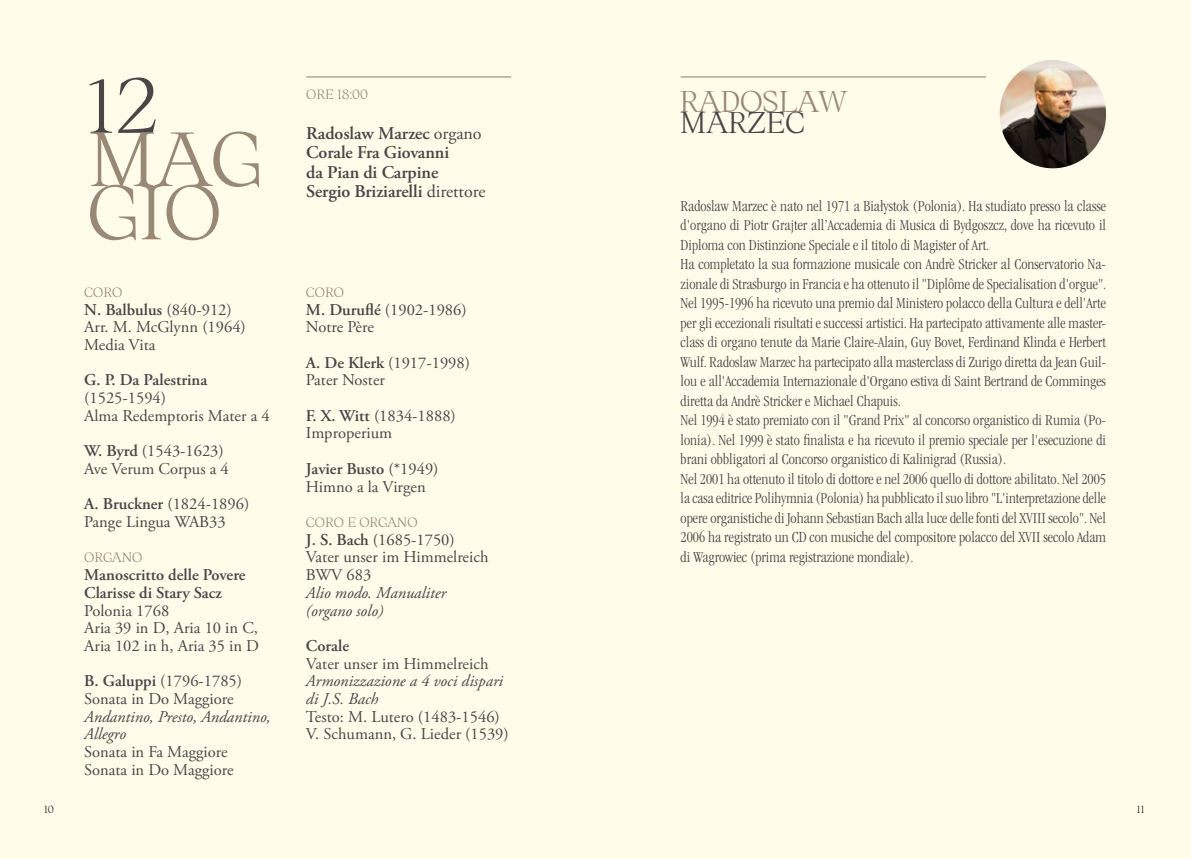
<style>
.page{position:relative;width:1191px;height:859px;background:#fffdea}
.page>*{position:absolute;margin:0;border:0;box-sizing:border-box;transform-origin:0 0}
.t1{font:300 76.5px "Ortica";color:#988875}
.t2{font:300 76.5px "Ortica";color:#4a4546}
.t3{font:300 30px "Ortica";color:#988875}
.t4{font:300 30px "Ortica";color:#4a4546}
.t5{font:600 18px/19.5px "Adobe Garamond Pro";letter-spacing:-.005em;color:#4a4546}
.t6{font:16.5px/17.7px "Adobe Garamond Pro";color:#4a4546}
.t7{font:italic 16.5px/17.7px "Adobe Garamond Pro";color:#4a4546}
.t8{font:600 16.5px/17.7px "Adobe Garamond Pro";color:#4a4546}
.t9{font:300 condensed 15.75px/19.5px "ITC Garamond Std";color:#4a4546}
.t10{font:300 13.5px "Ortica";color:#988875}
.t11{font:300 10.5px "Ortica";color:#1d1d1b}
.s1{font-weight:600}
.s2{font-weight:400}
</style>
<div class="page">
<hr style="left:680px;top:76px;width:306px;height:2px;background:#988875">
<hr style="left:306px;top:76px;width:205px;height:2px;background:#988875">
<img style="left:999px;top:60px;width:107px;height:108px;border-radius:53px">
<h1 class="t2" style="left:87px;top:61px;width:74px">12</h1>
<h1 class="t1" style="left:87px;top:114px;width:176px">MAG</h1>
<h1 class="t1" style="left:87px;top:167px;width:135px">GIO</h1>
<p class="t10" style="left:84px;top:284px;width:39px">CORO</p>
<p class="t6" style="left:84px;top:301px;width:163px"><span class="s1">N. Balbulus</span> (840-912)<br>Arr. M. McGlynn (1964)<br>Media Vita</p>
<p class="t8" style="left:84px;top:371px;width:125px">G. P. Da Palestrina</p>
<p class="t6" style="left:84px;top:390px;width:187px">(1525-1594)<br>Alma Redemptoris Mater a 4</p>
<p class="t6" style="left:84px;top:443px;width:146px"><span class="s1">W. Byrd</span> (1543-1623)<br>Ave Verum Corpus a 4</p>
<p class="t6" style="left:84px;top:496px;width:166px"><span class="s1">A. Bruckner</span> (1824-1896)<br>Pange Lingua WAB33</p>
<p class="t10" style="left:84px;top:550px;width:60px">ORGANO</p>
<p class="t8" style="left:84px;top:566px;width:163px">Manoscritto delle Povere<br>Clarisse di Stary Sacz</p>
<p class="t6" style="left:84px;top:602px;width:176px">Polonia 1768<br>Aria 39 in D, Aria 10 in C,<br>Aria 102 in h, Aria 35 in D</p>
<p class="t6" style="left:84px;top:673px;width:159px"><span class="s1">B. Galuppi</span> (1796-1785)<br>Sonata in Do Maggiore</p>
<p class="t7" style="left:84px;top:708px;width:188px">Andantino, Presto, Andantino,<br>Allegro</p>
<p class="t6" style="left:84px;top:744px;width:151px">Sonata in Fa Maggiore<br>Sonata in Do Maggiore</p>
<p class="t10" style="left:306px;top:86px;width:63px">ORE 18:00</p>
<p class="t5" style="left:306px;top:123px;width:181px">Radoslaw Marzec <span class="s2">organo<br></span>Corale Fra Giovanni<br>da Pian di Carpine<br>Sergio Briziarelli <span class="s2">direttore</span></p>
<p class="t10" style="left:306px;top:284px;width:39px">CORO</p>
<p class="t6" style="left:306px;top:301px;width:162px"><span class="s1">M. Duruflé</span> (1902-1986)<br>Notre Père</p>
<p class="t6" style="left:306px;top:354px;width:166px"><span class="s1">A. De Klerk</span> (1917-1998)<br>Pater Noster</p>
<p class="t6" style="left:306px;top:407px;width:151px"><span class="s1">F. X. Witt</span> (1834-1888)<br>Improperium</p>
<p class="t6" style="left:306px;top:460px;width:134px"><span class="s1">Javier Busto</span> (*1949)<br>Himno a la Virgen</p>
<p class="t10" style="left:306px;top:514px;width:113px">CORO E ORGANO</p>
<p class="t6" style="left:306px;top:531px;width:184px"><span class="s1">J. S. Bach</span> (1685-1750)<br>Vater unser im Himmelreich<br>BWV 683</p>
<p class="t7" style="left:306px;top:584px;width:142px">Alio modo. Manualiter (organo solo)</p>
<p class="t8" style="left:306px;top:637px;width:45px">Corale</p>
<p class="t6" style="left:306px;top:655px;width:184px">Vater unser im Himmelreich</p>
<p class="t7" style="left:306px;top:673px;width:199px">Armonizzazione a 4 voci dispari di J.S. Bach</p>
<p class="t6" style="left:306px;top:708px;width:204px">Testo: M. Lutero (1483-1546)<br>V. Schumann, G. Lieder (1539)</p>
<h2 class="t3" style="left:679px;top:83px;width:168px">RADOSLAW</h2>
<h2 class="t4" style="left:679px;top:104px;width:127px">MARZEC</h2>
<p class="t9" style="left:680px;top:196px;width:427px">Radoslaw Marzec è nato nel 1971 a Białystok (Polonia). Ha studiato presso la classe d'organo di Piotr Grajter all’Accademia di Musica di Bydgoszcz, dove ha ricevuto il Diploma con Distinzione Speciale e il titolo di Magister of Art.<br>Ha completato la sua formazione musicale con Andrè Stricker al Conservatorio Na&shy;zionale di Strasburgo in Francia e ha ottenuto il "Diplôme de Specialisation d'orgue".<br>Nel 1995-1996 ha ricevuto una premio dal Ministero polacco della Cultura e dell'Arte per gli eccezionali risultati e successi artistici. Ha partecipato attivamente alle master&shy;class di organo tenute da Marie Claire-Alain, Guy Bovet, Ferdinand Klinda e Herbert Wulf. Radoslaw Marzec ha partecipato alla masterclass di Zurigo diretta da Jean Guil&shy;lou e all'Accademia Internazionale d'Organo estiva di Saint Bertrand de Comminges diretta da Andrè Stricker e Michael Chapuis.<br>Nel 1994 è stato premiato con il "Grand Prix" al concorso organistico di Rumia (Po&shy;lonia). Nel 1999 è stato finalista e ha ricevuto il premio speciale per l'esecuzione di brani obbligatori al Concorso organistico di Kalinigrad (Russia).<br>Nel 2001 ha ottenuto il titolo di dottore e nel 2006 quello di dottore abilitato. Nel 2005 la casa editrice Polihymnia (Polonia) ha pubblicato il suo libro "L'interpretazione delle opere organistiche di Johann Sebastian Bach alla luce delle fonti del XVIII secolo". Nel 2006 ha registrato un CD con musiche del compositore polacco del XVII secolo Adam di Wagrowiec (prima registrazione mondiale).</p>
<p class="t11" style="left:44px;top:803px;width:11px">10</p>
<p class="t11" style="left:1137px;top:803px;width:9px">11</p>
</div>
